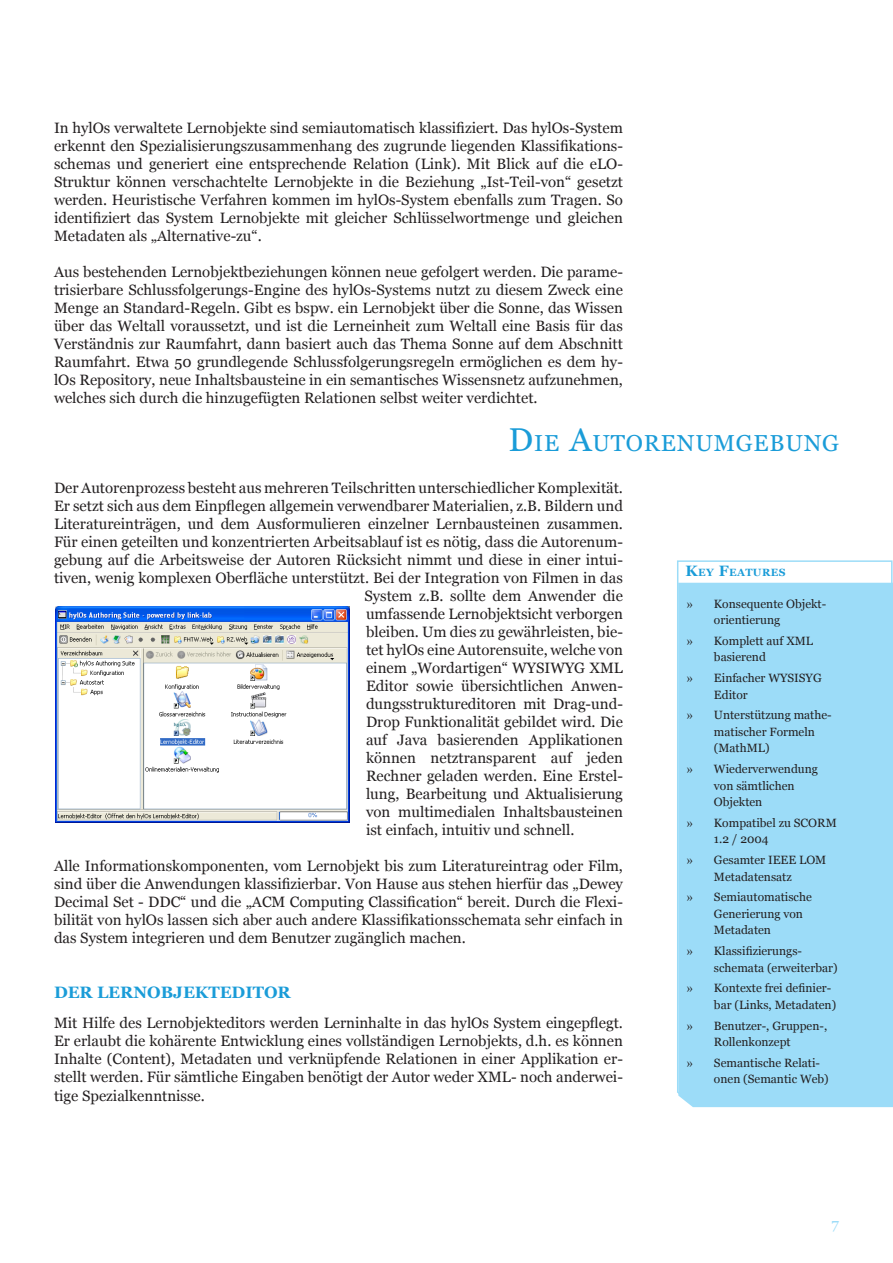
<style>
.page{position:relative;width:893px;height:1263px;background:#fff}
.page>*{position:absolute;margin:0;border:0;box-sizing:border-box;transform-origin:0 0}
.Chapter_Title{font:23.1px "Georgia";letter-spacing:.035em;color:#1a9cd8}
.Überschrift_2{font:700 16.5px "Georgia";color:#1a9cd8}
.Fließtext{font:15px/18px "Georgia";color:#231f20;text-align:justify}
.t1{font:15px "Arial";color:#000}
.t2{font:700 15px "Arial";color:#000}
.Aufzählung_Kasten{font:12px/16.5px "Georgia";color:#231f20}
.t3{font:12px "Times New Roman";color:#231f20}
.Kasten_Title{font:700 10.5px "Georgia";letter-spacing:.035em;color:#1a9cd8}
.s1{font-size:33px}
.s2{font-size:15px}
</style>
<div class="page">
<svg style="left:677px;top:560px;width:216px;height:533px"></svg>
<div style="left:678px;top:583px;width:215px;height:524px;background:#9cdcf8"></div>
<img style="left:55px;top:606px;width:294px;height:216px">
<p class="Fließtext" style="left:54px;top:119px;width:570px">In hylOs verwaltete Lernobjekte sind semiautomatisch klassifiziert. Das hylOs-System erkennt den Spezialisierungszusammenhang des zugrunde liegenden Klassifikations&shy;schemas und generiert eine entsprechende Relation (Link). Mit Blick auf die eLO-Struktur können verschachtelte Lernobjekte in die Beziehung „Ist-Teil-von“ gesetzt werden. Heuristische Verfahren kommen im hylOs-System ebenfalls zum Tragen. So identifiziert das System Lernobjekte mit gleicher Schlüsselwortmenge und gleichen Metadaten als „Alternative-zu“.</p>
<p class="Fließtext" style="left:54px;top:263px;width:570px">Aus bestehenden Lernobjektbeziehungen können neue gefolgert werden. Die parame&shy;trisierbare Schlussfolgerungs-Engine des hylOs-Systems nutzt zu diesem Zweck eine Menge an Standard-Regeln. Gibt es bspw. ein Lernobjekt über die Sonne, das Wissen über das Weltall voraussetzt, und ist die Lerneinheit zum Weltall eine Basis für das Verständnis zur Raumfahrt, dann basiert auch das Thema Sonne auf dem Abschnitt Raumfahrt. Etwa 50 grundlegende Schlussfolgerungsregeln ermöglichen es dem hy&shy;lOs Repository, neue Inhaltsbausteine in ein semantisches Wissensnetz aufzunehmen, welches sich durch die hinzugefügten Relationen selbst weiter verdichtet.</p>
<p class="t1" style="left:135px;top:193px;width:201px">OO Programming Languages</p>
<p class="t2" style="left:372px;top:195px;width:146px">IsLessSpecificThan</p>
<p class="t1" style="left:282px;top:366px;width:30px">XML</p>
<p class="t2" style="left:345px;top:396px;width:83px">IsBasedOn</p>
<p class="t1" style="left:178px;top:396px;width:131px">Markup Languages</p>
<p class="Chapter_Title" style="left:509px;top:430px;width:332px"><span class="s1">D</span>ie <span class="s1">A</span>utorenumgebung</p>
<p class="Fließtext" style="left:54px;top:479px;width:570px">Der Autorenprozess besteht aus mehreren Teilschritten unterschiedlicher Komplexität.</p>
<p class="Fließtext" style="left:54px;top:497px;width:570px">Er setzt sich aus dem Einpflegen allgemein verwendbarer Materialien, z.B. Bildern und</p>
<p class="Fließtext" style="left:54px;top:515px;width:570px">Literatureinträgen, und dem Ausformulieren einzelner Lernbausteinen zusammen.</p>
<p class="Fließtext" style="left:54px;top:533px;width:570px">Für einen geteilten und konzentrierten Arbeitsablauf ist es nötig, dass die Autorenum-</p>
<p class="Fließtext" style="left:54px;top:551px;width:570px">gebung auf die Arbeitsweise der Autoren Rücksicht nimmt und diese in einer intui-</p>
<p class="Fließtext" style="left:54px;top:569px;width:570px">tiven, wenig komplexen Oberfläche unterstützt. Bei der Integration von Filmen in das</p>
<p class="Fließtext" style="left:364px;top:587px;width:260px">System z.B. sollte dem Anwender die</p>
<p class="Fließtext" style="left:366px;top:605px;width:258px">umfassende Lernobjektsicht verborgen</p>
<p class="Fließtext" style="left:366px;top:623px;width:258px">bleiben. Um dies zu gewährleisten, bie-</p>
<p class="Fließtext" style="left:366px;top:641px;width:258px">tet hylOs eine Autorensuite, welche von</p>
<p class="Fließtext" style="left:366px;top:659px;width:258px">einem „Wordartigen“ WYSIWYG XML</p>
<p class="Fließtext" style="left:366px;top:677px;width:258px">Editor sowie übersichtlichen Anwen-</p>
<p class="Fließtext" style="left:366px;top:695px;width:258px">dungsstruktureditoren mit Drag-und-</p>
<p class="Fließtext" style="left:366px;top:713px;width:258px">Drop Funktionalität gebildet wird. Die</p>
<p class="Fließtext" style="left:366px;top:731px;width:258px">auf Java basierenden Applikationen</p>
<p class="Fließtext" style="left:366px;top:749px;width:258px">können netztransparent auf jeden</p>
<p class="Fließtext" style="left:366px;top:767px;width:258px">Rechner geladen werden. Eine Erstel-</p>
<p class="Fließtext" style="left:366px;top:785px;width:258px">lung, Bearbeitung und Aktualisierung</p>
<p class="Fließtext" style="left:366px;top:803px;width:258px">von multimedialen Inhaltsbausteinen</p>
<p class="Fließtext" style="left:366px;top:821px;width:210px">ist einfach, intuitiv und schnell.</p>
<p class="Fließtext" style="left:54px;top:857px;width:570px">Alle Informationskomponenten, vom Lernobjekt bis zum Literatureintrag oder Film, sind über die Anwendungen klassifizierbar. Von Hause aus stehen hierfür das „Dewey Decimal Set - DDC“ und die „ACM Computing Classification“ bereit. Durch die Flexi&shy;bilität von hylOs lassen sich aber auch andere Klassifikationsschemata sehr einfach in das System integrieren und dem Benutzer zugänglich machen.</p>
<p class="Überschrift_2" style="left:54px;top:983px;width:234px">DER LERNOBJEKTEDITOR</p>
<p class="Fließtext" style="left:54px;top:1014px;width:570px">Mit Hilfe des Lernobjekteditors werden Lerninhalte in das hylOs System eingepflegt.<br>Er erlaubt die kohärente Entwicklung eines vollständigen Lernobjekts, d.h. es können Inhalte (Content), Metadaten und verknüpfende Relationen in einer Applikation er&shy;stellt werden. Für sämtliche Eingaben benötigt der Autor weder XML- noch anderwei&shy;tige Spezialkenntnisse.</p>
<p class="t1" style="left:335px;top:618px;width:58px">C Sharp</p>
<p class="t2" style="left:429px;top:618px;width:60px">HasPart</p>
<p class="t1" style="left:359px;top:648px;width:37px">Jav a</p>
<p class="Kasten_Title" style="left:685px;top:567px;width:102px"><span class="s2">K</span>EY <span class="s2">F</span>EATURES</p>
<p class="Aufzählung_Kasten" style="left:714px;top:595px;width:114px">Konsequente Objekt&shy;orientierung</p>
<p class="Aufzählung_Kasten" style="left:714px;top:632px;width:101px">Komplett auf XML basierend</p>
<p class="Aufzählung_Kasten" style="left:714px;top:670px;width:109px">Einfacher WYSISYG<br>Editor</p>
<p class="Aufzählung_Kasten" style="left:714px;top:707px;width:119px">Unterstützung mathe&shy;matischer Formeln (MathML)</p>
<p class="Aufzählung_Kasten" style="left:714px;top:761px;width:106px">Wiederverwendung von sämtlichen<br>Objekten</p>
<p class="Aufzählung_Kasten" style="left:714px;top:814px;width:124px">Kompatibel zu SCORM<br>1.2 / 2004</p>
<p class="Aufzählung_Kasten" style="left:714px;top:852px;width:114px">Gesamter IEEE LOM<br>Metadatensatz</p>
<p class="Aufzählung_Kasten" style="left:714px;top:889px;width:99px">Semiautomatische<br>Generierung von<br>Metadaten</p>
<p class="Aufzählung_Kasten" style="left:714px;top:943px;width:125px">Klassifizierungs&shy;schemata (erweiterbar)</p>
<p class="Aufzählung_Kasten" style="left:714px;top:980px;width:124px">Kontexte frei definier&shy;bar (Links, Metadaten)</p>
<p class="Aufzählung_Kasten" style="left:714px;top:1017px;width:115px">Benutzer-, Gruppen-,<br>Rollenkonzept</p>
<p class="Aufzählung_Kasten" style="left:714px;top:1054px;width:116px">Semantische Relati&shy;onen (Semantic Web)</p>
<p class="t3" style="left:687px;top:595px;width:7px">»</p>
<p class="t3" style="left:687px;top:633px;width:7px">»</p>
<p class="t3" style="left:687px;top:670px;width:7px">»</p>
<p class="t3" style="left:687px;top:707px;width:7px">»</p>
<p class="t3" style="left:687px;top:761px;width:7px">»</p>
<p class="t3" style="left:687px;top:815px;width:7px">»</p>
<p class="t3" style="left:687px;top:852px;width:7px">»</p>
<p class="t3" style="left:687px;top:889px;width:7px">»</p>
<p class="t3" style="left:687px;top:943px;width:7px">»</p>
<p class="t3" style="left:687px;top:980px;width:7px">»</p>
<p class="t3" style="left:687px;top:1017px;width:7px">»</p>
<p class="t3" style="left:687px;top:1055px;width:7px">»</p>
</div>
